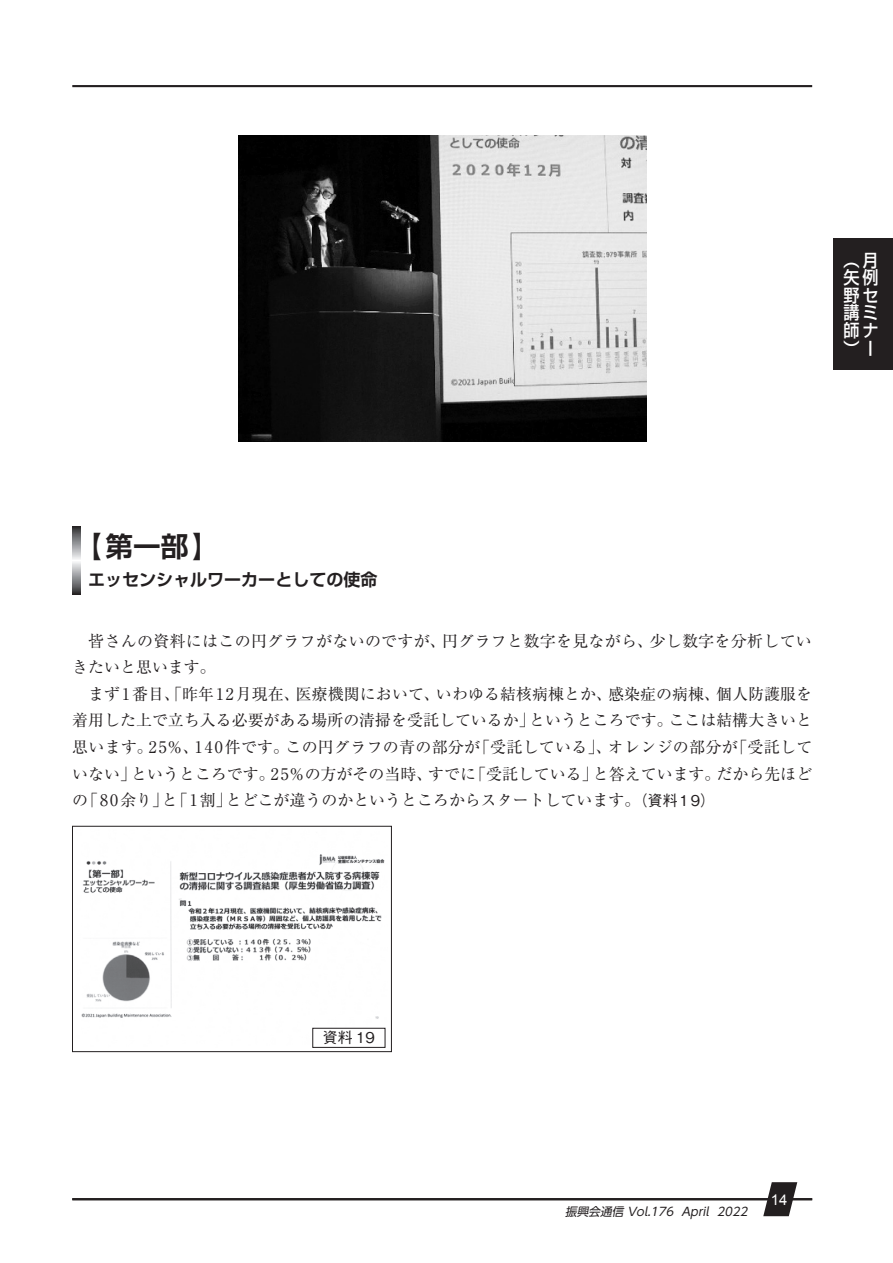
<style>
.page{position:relative;width:893px;height:1263px;background:#fff}
.page>*{position:absolute;margin:0;border:0;box-sizing:border-box;transform-origin:0 0}
.t1{font:700 27.6px "Shin Go Pro De";color:#231f20}
.t2{font:500 17.55px/17.5px "Shin Go Pr 6 N";color:#fff;text-align:justify;scale:.92 1}
.t3{font:700 16.95px "Shin Go Pro De";color:#231f20}
.t4{font:15.9px/26.5px "Ryumin Pr 6 N";color:#231f20;text-align:justify}
.t5{font:15.9px/26.5px "Ryumin Pr 6 N";letter-spacing:.02em;color:#231f20}
.t6{font:500 14.85px "Gothic BBB Pro";color:#231f20}
.t7{font:14.85px "Arial";color:#fff}
.t8{font:italic 11.7px "UD Shin Go Pr 6 N";color:#231f20}
.s1{font-family:"Gothic BBB Pro";font-weight:500;font-size:14.85px}
</style>
<div class="page">
<hr style="left:72px;top:85px;width:740px;height:2px;background:#231f20">
<hr style="left:72px;top:1198px;width:740px;height:2px;background:#231f20">
<svg style="left:763px;top:1182px;width:34px;height:34px"></svg>
<div style="left:833px;top:238px;width:60px;height:132px;background:#231f20"></div>
<img style="left:238px;top:135px;width:408px;height:306px">
<svg style="left:72px;top:526px;width:9px;height:68px"></svg>
<img style="left:81px;top:854px;width:305px;height:194px">
<div style="left:72px;top:826px;width:320px;height:226px;border:1px solid #231f20"></div>
<div style="left:313px;top:1028px;width:72px;height:19px;background:#fff"></div>
<div style="left:313px;top:1028px;width:72px;height:19px;border:1px solid #231f20"></div>
<p class="t2" style="left:843px;top:250px;width:39px">（月矢例野セ講ミ師ナ）ー</p>
<h1 class="t1" style="left:74px;top:524px;width:147px">【第一部】</h1>
<p class="t3" style="left:88px;top:565px;width:291px">エッセンシャルワーカーとしての使命</p>
<p class="t5" style="left:72px;top:626px;width:741px;text-indent:16px">皆さんの資料にはこの円グラフがないのですが、円グラフと数字を見ながら、少し数字を分析していきたいと思います。</p>
<p class="t4" style="left:72px;top:680px;width:741px;text-indent:16px">まず1番目、「昨年12月現在、医療機関において、いわゆる結核病棟とか、感染症の病棟、個人防護服を着用した上で立ち入る必要がある場所の清掃を受託しているか」というところです。ここは結構大きいと思います。25％、140件です。この円グラフの青の部分が「受託している」、オレンジの部分が「受託していない」というところです。25％の方がその当時、すでに「受託している」と答えています。だから先ほどの「80余り」と「1割」とどこが違うのかというところからスタートしています。<span class="s1">（資料19）</span></p>
<p class="t6" style="left:323px;top:1026px;width:54px">資料 19</p>
<p class="t8" style="left:565px;top:1202px;width:187px">振興会通信 Vol.176 April 2022</p>
<p class="t7" style="left:771px;top:1189px;width:18px">14</p>
</div>
